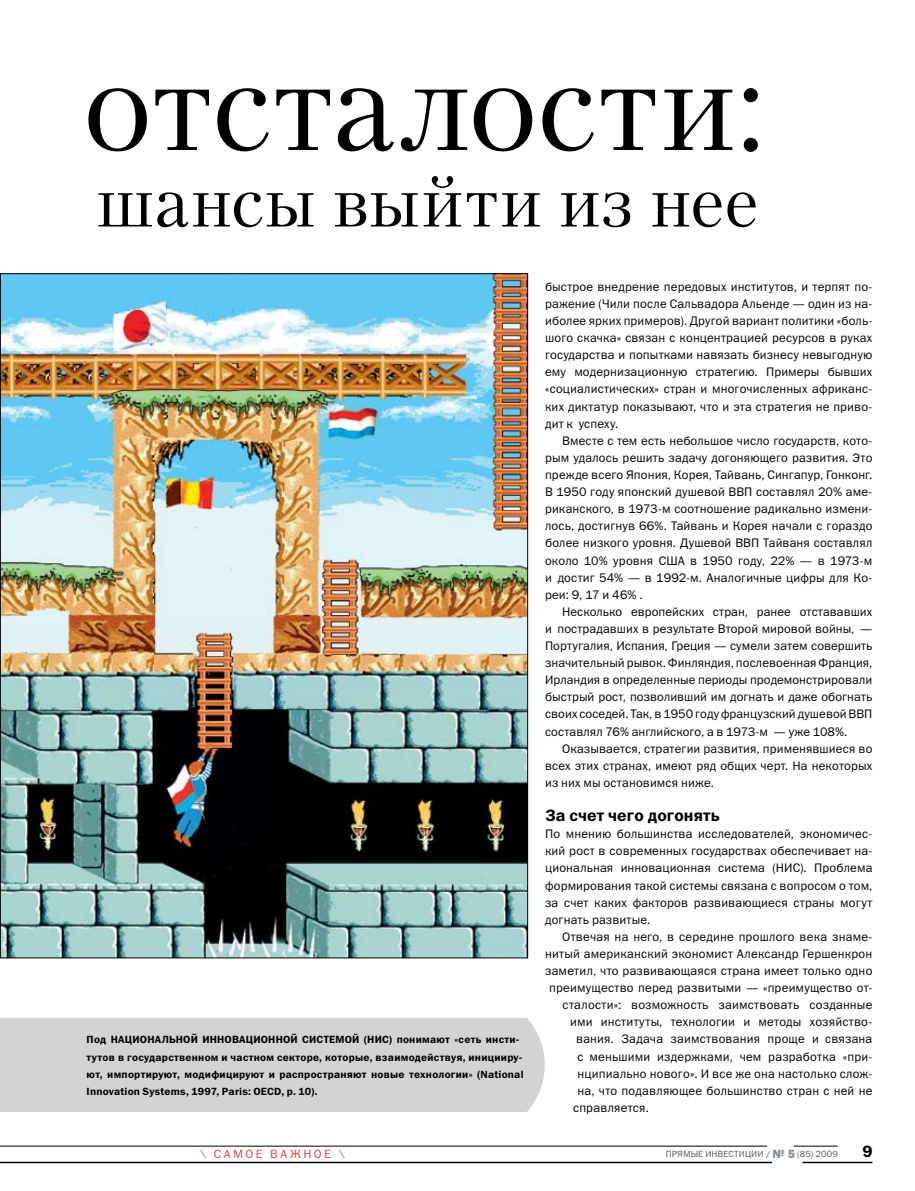
<style>
.page{position:relative;width:915px;height:1191px;background:#fff}
.page>*{position:absolute;margin:0;border:0;box-sizing:border-box;transform-origin:0 0}
.t1{font:130.5px "Petersburg";color:#000}
.t2{font:72px "Petersburg";letter-spacing:.015em;color:#000}
.t3{font:16.5px "Franklin Gothic Demi ITC";letter-spacing:.005em;color:#000}
.t4{font:12.45px/17.1px "Franklin Gothic Book ITC";letter-spacing:.015em;color:#000;text-align:justify}
.t5{font:12px "Franklin Gothic Book ITC";letter-spacing:.205em;color:#d94151}
.t6{font:10.5px/17.1px "Franklin Gothic Demi ITC";letter-spacing:.02em;color:#000}
.t7{font:9px "Franklin Gothic Book ITC";letter-spacing:.01em;color:#58595b}
.s1{font-family:"Franklin Gothic Heavy ITC";font-size:12px;color:#879197}
</style>
<div class="page">
<img style="left:2px;top:275px;width:524px;height:681px">
<div style="left:0;top:1018px;width:544px;height:94px;background:#d1d3d4"></div>
<hr style="left:802px;top:1161px;width:70px;height:2px;background:#000">
<hr style="left:793px;top:1145px;width:44px;height:1px;background:#000">
<hr style="left:0;top:1161px;width:771px;height:2px;background:#000">
<hr style="left:0;top:1145px;width:766px;height:1px;background:#000">
<h1 class="t1" style="left:84px;top:14px;width:683px">отсталости:</h1>
<h2 class="t2" style="left:96px;top:152px;width:663px">шансы выйти из нее</h2>
<p class="t6" style="left:87px;top:1031px;width:289px">Под национальной инновационной системой (НИС</p>
<p class="t6" style="left:87px;top:1031px;width:438px;text-indent:302px">) понимают «сеть инсти&shy;тутов в государственном и частном секторе, которые, взаимодействуя, иницииру&shy;ют, импортируют, модифицируют и распространяют новые технологии» (National Innovation Systems, 1997, Paris: OECD, p. 10).</p>
<p class="t4" style="left:545px;top:278px;width:329px">быстрое внедрение передовых институтов, и терпят по&shy;ражение (Чили после Сальвадора Альенде — один из на&shy;иболее ярких примеров). Другой вариант политики «боль&shy;шого скачка» связан с концентрацией ресурсов в руках государства и попытками навязать бизнесу невыгодную ему модернизационную стратегию. Примеры бывших «социалистических» стран и многочисленных африканс&shy;ких диктатур показывают, что и эта стратегия не приво&shy;дит к успеху.</p>
<p class="t4" style="left:545px;top:432px;width:329px;text-indent:17px">Вместе с тем есть небольшое число государств, кото&shy;рым удалось решить задачу догоняющего развития. Это прежде всего Япония, Корея, Тайвань, Сингапур, Гонконг.<br>В 1950 году японский душевой ВВП составлял 20% аме&shy;риканского, в 1973-м соотношение радикально измени&shy;лось, достигнув 66%. Тайвань и Корея начали с гораздо более низкого уровня. Душевой ВВП Тайваня составлял около 10% уровня США в 1950 году, 22% — в 1973-м и достиг 54% — в 1992-м. Аналогичные цифры для Ко&shy;реи: 9, 17 и 46% .</p>
<p class="t4" style="left:545px;top:603px;width:329px;text-indent:17px">Несколько европейских стран, ранее отстававших и пострадавших в результате Второй мировой войны, — Португалия, Испания, Греция — сумели затем совершить значительный рывок. Финляндия, послевоенная Франция, Ирландия в определенные периоды продемонстрировали быстрый рост, позволивший им догнать и даже обогнать своих соседей. Так, в 1950 году французский душевой ВВП составлял 76% английского, а в 1973-м — уже 108%.</p>
<p class="t4" style="left:545px;top:739px;width:329px;text-indent:17px">Оказывается, стратегии развития, применявшиеся во всех этих странах, имеют ряд общих черт. На некоторых из них мы остановимся ниже.</p>
<h3 class="t3" style="left:545px;top:805px;width:176px">За счет чего догонять</h3>
<p class="t4" style="left:545px;top:825px;width:329px">По мнению большинства исследователей, экономичес&shy;кий рост в современных государствах обеспечивает на&shy;циональная инновационная система (НИС). Проблема формирования такой системы связана с вопросом о том, за счет каких факторов развивающиеся страны могут догнать развитые.</p>
<p class="t4" style="left:562px;top:927px;width:312px">Отвечая на него, в середине прошлого века знаме-</p>
<p class="t4" style="left:545px;top:945px;width:329px">нитый американский экономист Александр Гершенкрон</p>
<p class="t4" style="left:545px;top:962px;width:329px">заметил, что развивающаяся страна имеет только одно</p>
<p class="t4" style="left:549px;top:979px;width:325px">преимущество перед развитыми — «преимущество от-</p>
<p class="t4" style="left:562px;top:996px;width:311px">сталости»: возможность заимствовать созданные</p>
<p class="t4" style="left:570px;top:1013px;width:304px">ими институты, технологии и методы хозяйство-</p>
<p class="t4" style="left:576px;top:1030px;width:298px">вания. Задача заимствования проще и связана</p>
<p class="t4" style="left:577px;top:1047px;width:296px">с меньшими издержками, чем разработка «при-</p>
<p class="t4" style="left:577px;top:1064px;width:296px">нципиально нового». И все же она настолько слож-</p>
<p class="t4" style="left:577px;top:1081px;width:296px">на, что подавляющее большинство стран с ней не</p>
<p class="t4" style="left:573px;top:1098px;width:77px">справляется.</p>
<p class="t5" style="left:200px;top:1145px;width:146px">\ САМОЕ ВАЖНОЕ \</p>
<p class="t7" style="left:665px;top:1148px;width:173px">ПРЯМЫЕ ИНВЕСТИЦИИ / <span class="s1">№ 5</span> (85) 2009</p>
</div>
